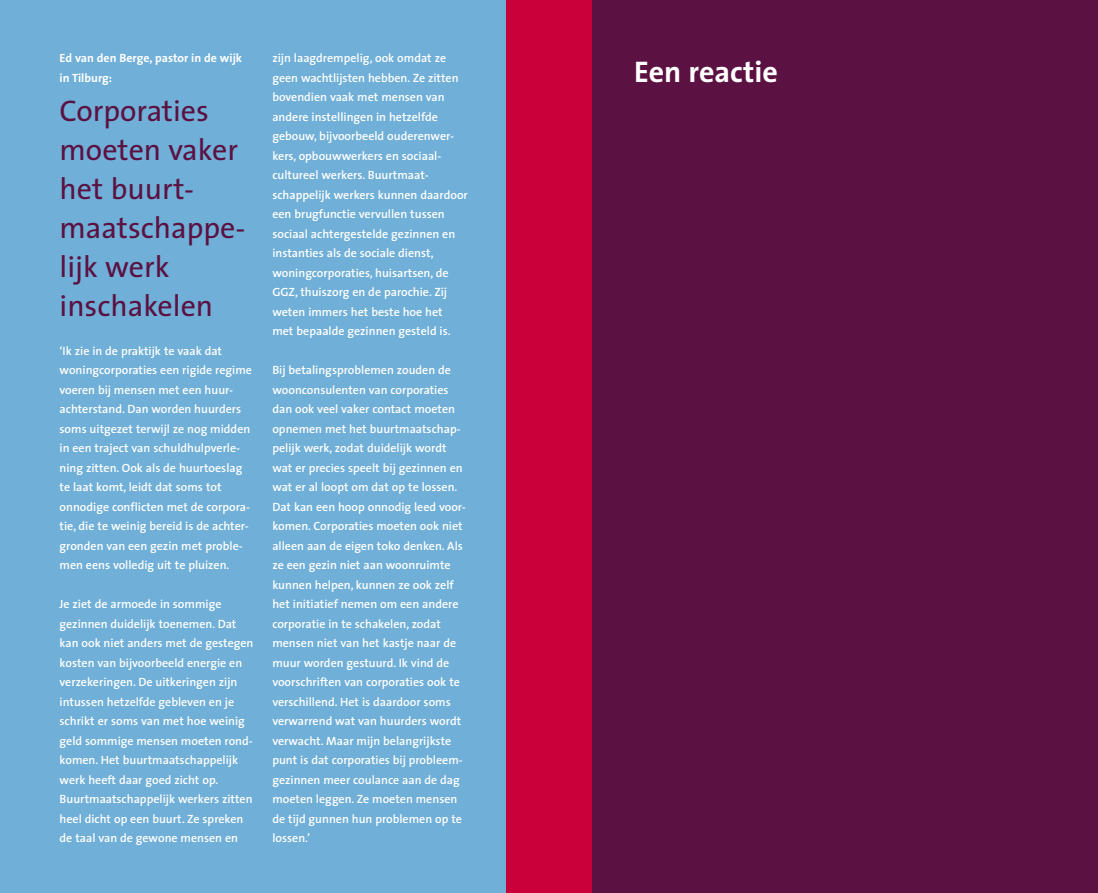
<style>
.page{position:relative;width:1098px;height:893px;background:#fff}
.page>*{position:absolute;margin:0;border:0;box-sizing:border-box;transform-origin:0 0}
.t1{font:30px/39px "The Sans";color:#5b1141}
.t2{font:700 30px "The Sans";color:#fff}
.t3{font:600 12px/19.5px "The Sans";color:#fff}
.t4{font:700 12px/19.5px "The Sans";color:#fff}
</style>
<div class="page">
<div style="left:549px;top:0;width:548px;height:893px;background:#5b1141"></div>
<div style="left:549px;top:0;width:42px;height:893px;background:#c90039"></div>
<div style="left:0;top:0;width:549px;height:893px;background:#70afd7"></div>
<div style="left:506px;top:0;width:43px;height:893px;background:#c90039"></div>
<p class="t4" style="left:60px;top:48px;width:184px">Ed van den Berge, pastor in de wijk in Tilburg:</p>
<h1 class="t1" style="left:60px;top:90px;width:187px">Corporaties moeten vaker het buurt&shy;maatschappe&shy;lijk werk inschakelen</h1>
<p class="t3" style="left:60px;top:340px;width:194px">‘Ik zie in de praktijk te vaak dat woningcorporaties een rigide regime voeren bij mensen met een huur&shy;achterstand. Dan worden huurders soms uitgezet terwijl ze nog midden in een traject van schuldhulpverle&shy;ning zitten. Ook als de huurtoeslag te laat komt, leidt dat soms tot onnodige conflicten met de corpora&shy;tie, die te weinig bereid is de achter&shy;gronden van een gezin met proble&shy;men eens volledig uit te pluizen.</p>
<p class="t3" style="left:60px;top:594px;width:195px">Je ziet de armoede in sommige gezinnen duidelijk toenemen. Dat kan ook niet anders met de gestegen kosten van bijvoorbeeld energie en verzekeringen. De uitkeringen zijn intussen hetzelfde gebleven en je schrikt er soms van met hoe weinig geld sommige mensen moeten rond&shy;komen. Het buurtmaatschappelijk werk heeft daar goed zicht op.<br>Buurtmaatschappelijk werkers zitten heel dicht op een buurt. Ze spreken de taal van de gewone mensen en</p>
<p class="t3" style="left:272px;top:48px;width:197px">zijn laagdrempelig, ook omdat ze geen wachtlijsten hebben. Ze zitten bovendien vaak met mensen van andere instellingen in hetzelfde gebouw, bijvoorbeeld ouderenwer&shy;kers, opbouwwerkers en sociaal&shy;cultureel werkers. Buurtmaat&shy;schappelijk werkers kunnen daardoor een brugfunctie vervullen tussen sociaal achtergestelde gezinnen en instanties als de sociale dienst, woningcorporaties, huisartsen, de GGZ, thuiszorg en de parochie. Zij weten immers het beste hoe het<br>met bepaalde gezinnen gesteld is.</p>
<p class="t3" style="left:272px;top:360px;width:195px">Bij betalingsproblemen zouden de woonconsulenten van corporaties dan ook veel vaker contact moeten opnemen met het buurtmaatschap&shy;pelijk werk, zodat duidelijk wordt wat er precies speelt bij gezinnen en wat er al loopt om dat op te lossen.<br>Dat kan een hoop onnodig leed voor&shy;komen. Corporaties moeten ook niet alleen aan de eigen toko denken. Als ze een gezin niet aan woonruimte kunnen helpen, kunnen ze ook zelf het initiatief nemen om een andere corporatie in te schakelen, zodat mensen niet van het kastje naar de muur worden gestuurd. Ik vind de voorschriften van corporaties ook te verschillend. Het is daardoor soms verwarrend wat van huurders wordt verwacht. Maar mijn belangrijkste punt is dat corporaties bij probleem&shy;gezinnen meer coulance aan de dag moeten leggen. Ze moeten mensen de tijd gunnen hun problemen op te lossen.’</p>
<h1 class="t2" style="left:634px;top:46px;width:145px">Een reactie</h1>
</div>
